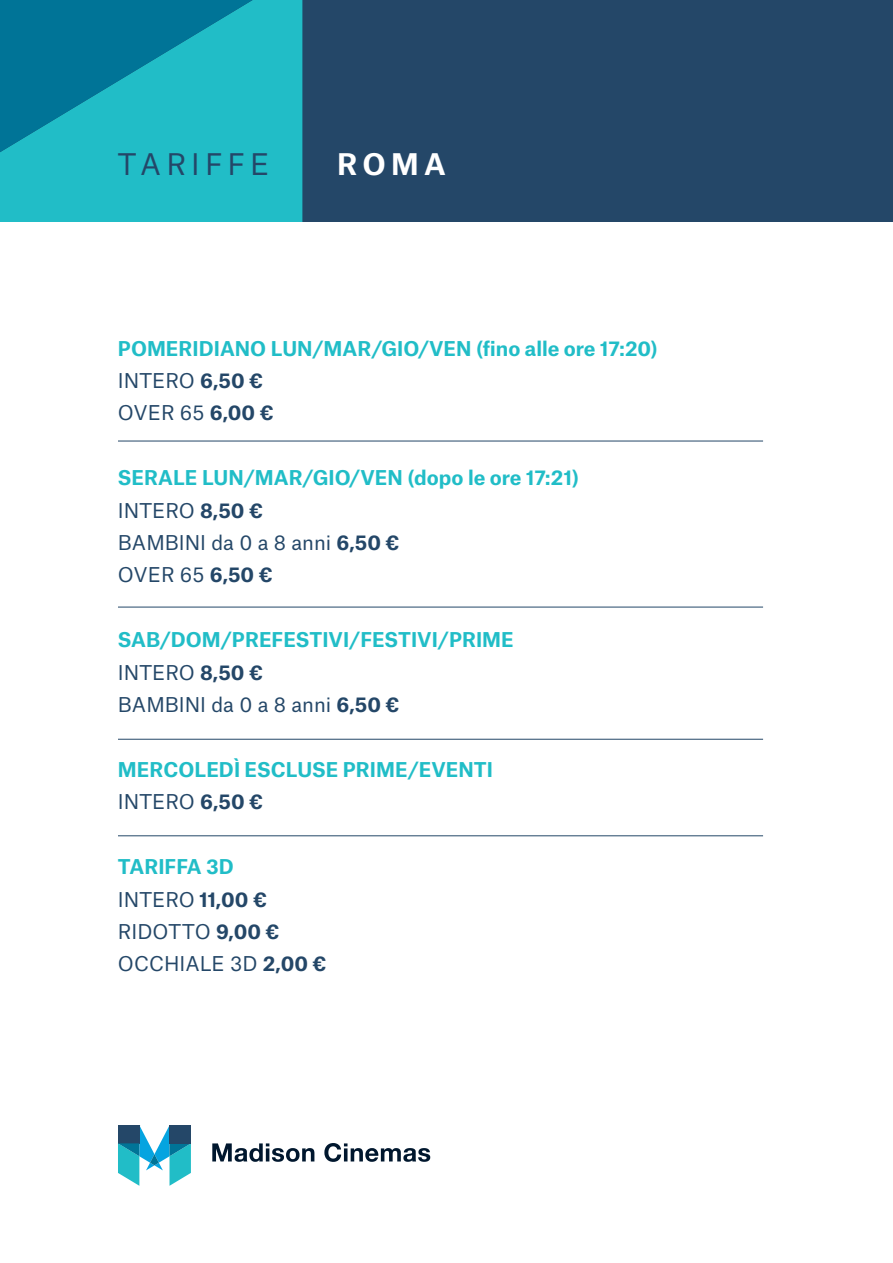
<style>
.page{position:relative;width:893px;height:1263px;background:#fff}
.page>*{position:absolute;margin:0;border:0;box-sizing:border-box;transform-origin:0 0}
.t1{font:28.5px "Atlas Grotesk";letter-spacing:.18em;color:#244768}
.t2{font:700 28.5px "Atlas Grotesk";color:#fff}
.t3{font:700 19.5px/32.4px "Atlas Grotesk";color:#21bdc7}
.t4{font:19.5px/32.4px "Atlas Grotesk";color:#244768}
.s1{font-weight:400;color:#244768}
.s2{color:#244768}
.s3{font-weight:700;color:#21bdc7}
.s4{font-weight:700}
</style>
<div class="page">
<div style="left:0;top:0;width:893px;height:222px;background:#244768"></div>
<svg style="left:118px;top:1125px;width:73px;height:61px"></svg>
<div style="left:170px;top:1125px;width:21px;height:18px;background:#244768"></div>
<svg style="left:212px;top:1143px;width:102px;height:19px"></svg>
<svg style="left:324px;top:1143px;width:106px;height:19px"></svg>
<div style="left:0;top:156px;width:302px;height:66px;background:#21bdc7"></div>
<svg style="left:0;top:0;width:302px;height:156px;background:#139fb3"></svg>
<hr style="left:118px;top:441px;width:645px;height:1px;background:#244768">
<hr style="left:118px;top:607px;width:645px;height:1px;background:#244768">
<hr style="left:118px;top:739px;width:645px;height:1px;background:#244768">
<hr style="left:118px;top:835px;width:645px;height:1px;background:#244768">
<h1 class="t1" style="left:118px;top:141px;width:153px">TARIFFE</h1>
<h1 class="t2" style="left:337px;top:140px;width:110px">ROMA</h1>
<p class="t3" style="left:118px;top:330px;width:541px">POMERIDIANO LUN/MAR/GIO/VEN (fino alle ore 17:20)<br><span class="s1">INTERO</span> <span class="s2">6,50 €<br></span><span class="s1">OVER 65</span> <span class="s2">6,00 €</span></p>
<p class="t3" style="left:118px;top:460px;width:462px">SERALE LUN/MAR/GIO/VEN (dopo le ore 17:21)<br><span class="s1">INTERO</span> <span class="s2">8,50 €<br></span><span class="s1">BAMBINI da 0 a 8 anni</span> <span class="s2">6,50 €<br></span><span class="s1">OVER 65</span> <span class="s2">6,50 €</span></p>
<p class="t3" style="left:118px;top:622px;width:397px">SAB/DOM/PREFESTIVI/FESTIVI/PRIME<br><span class="s1">INTERO</span> <span class="s2">8,50 €<br></span><span class="s1">BAMBINI da 0 a 8 anni</span> <span class="s2">6,50 €</span></p>
<p class="t3" style="left:118px;top:751px;width:377px">MERCOLEDÌ ESCLUSE PRIME/EVENTI<br><span class="s1">INTERO</span> <span class="s2">6,50 €</span></p>
<p class="t4" style="left:118px;top:848px;width:210px"><span class="s3">TARIFFA 3D<br></span>INTERO <span class="s4">11,00 €<br></span>RIDOTTO <span class="s4">9,00 €<br></span>OCCHIALE 3D <span class="s4">2,00 €</span></p>
</div>
